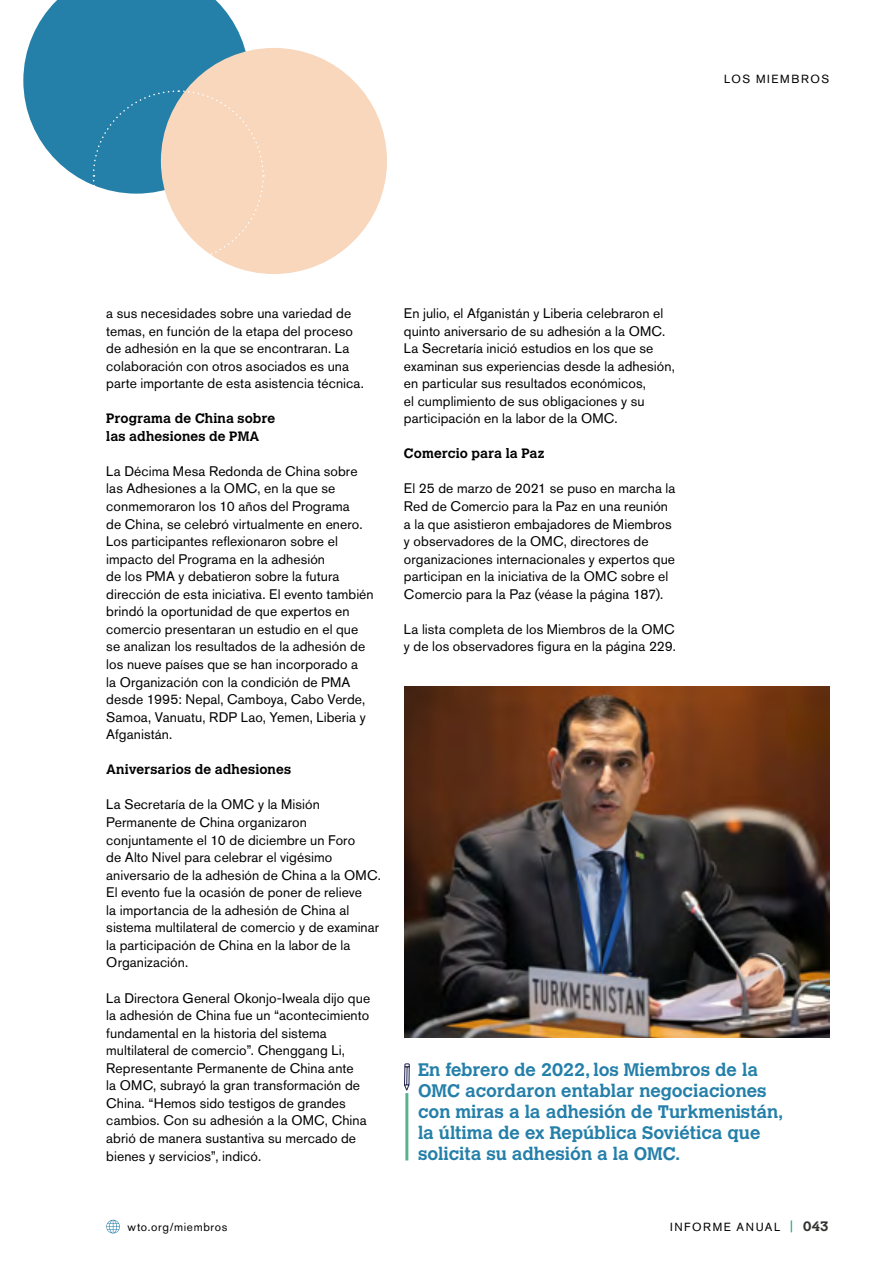
<style>
.page{position:relative;width:893px;height:1263px;background:#fff}
.page>*{position:absolute;margin:0;border:0;box-sizing:border-box;transform-origin:0 0}
.t1{font:700 18px/21px "Calvert MT Std";color:#247fa9}
.t2{font:13.8px/17.5px "Akzidenz Grotesk Pro";letter-spacing:.005em;color:#000}
.t3{font:700 13.5px/17.5px "Calvert MT Std";letter-spacing:.01em;color:#000}
.t4{font:700 13.5px "Calvert MT Std";color:#333332}
.t5{font:11.7px "Akzidenz Grotesk Pro";letter-spacing:.13em;color:#000}
.t6{font:11.7px "Akzidenz Grotesk Pro";letter-spacing:.055em;color:#000}
</style>
<div class="page">
<div style="left:161px;top:48px;width:226px;height:226px;background:#f8d7bc;border-radius:50%"></div>
<svg style="left:23px;top:0;width:242px;height:262px"></svg>
<hr style="left:405px;top:1093px;width:3px;height:67px;background:#58b290">
<svg style="left:404px;top:1063px;width:6px;height:28px"></svg>
<img style="left:404px;top:686px;width:425px;height:351px">
<svg style="left:106px;top:1220px;width:14px;height:13px"></svg>
<svg style="left:791px;top:1220px;width:1px;height:12px"></svg>
<p class="t5" style="left:724px;top:71px;width:106px">LOS MIEMBROS</p>
<p class="t2" style="left:106px;top:304px;width:259px">a sus necesidades sobre una variedad de temas, en función de la etapa del proceso de adhesión en la que se encontraran. La colaboración con otros asociados es una parte importante de esta asistencia técnica.</p>
<p class="t3" style="left:106px;top:409px;width:171px">Programa de China sobre las adhesiones de PMA</p>
<p class="t2" style="left:106px;top:462px;width:269px">La Décima Mesa Redonda de China sobre las Adhesiones a la OMC, en la que se conmemoraron los 10 años del Programa<br>de China, se celebró virtualmente en enero.<br>Los participantes reflexionaron sobre el impacto del Programa en la adhesión<br>de los PMA y debatieron sobre la futura dirección de esta iniciativa. El evento también brindó la oportunidad de que expertos en comercio presentaran un estudio en el que se analizan los resultados de la adhesión de los nueve países que se han incorporado a<br>la Organización con la condición de PMA desde 1995: Nepal, Camboya, Cabo Verde, Samoa, Vanuatu, RDP Lao, Yemen, Liberia y Afganistán.</p>
<p class="t3" style="left:106px;top:760px;width:186px">Aniversarios de adhesiones</p>
<p class="t2" style="left:106px;top:796px;width:276px">La Secretaría de la OMC y la Misión Permanente de China organizaron conjuntamente el 10 de diciembre un Foro<br>de Alto Nivel para celebrar el vigésimo aniversario de la adhesión de China a la OMC.<br>El evento fue la ocasión de poner de relieve<br>la importancia de la adhesión de China al sistema multilateral de comercio y de examinar la participación de China en la labor de la Organización.</p>
<p class="t2" style="left:106px;top:989px;width:265px">La Directora General Okonjo-Iweala dijo que la adhesión de China fue un “acontecimiento fundamental en la historia del sistema multilateral de comercio”. Chenggang Li, Representante Permanente de China ante<br>la OMC, subrayó la gran transformación de China. “Hemos sido testigos de grandes cambios. Con su adhesión a la OMC, China abrió de manera sustantiva su mercado de bienes y servicios”, indicó.</p>
<p class="t6" style="left:128px;top:1219px;width:101px">wto.org/miembros</p>
<p class="t2" style="left:404px;top:304px;width:272px">En julio, el Afganistán y Liberia celebraron el quinto aniversario de su adhesión a la OMC.<br>La Secretaría inició estudios en los que se examinan sus experiencias desde la adhesión, en particular sus resultados económicos,<br>el cumplimiento de sus obligaciones y su participación en la labor de la OMC.</p>
<p class="t3" style="left:404px;top:445px;width:142px">Comercio para la Paz</p>
<p class="t2" style="left:404px;top:480px;width:273px">El 25 de marzo de 2021 se puso en marcha la Red de Comercio para la Paz en una reunión a la que asistieron embajadores de Miembros y observadores de la OMC, directores de organizaciones internacionales y expertos que participan en la iniciativa de la OMC sobre el Comercio para la Paz (véase la página 187).</p>
<p class="t2" style="left:404px;top:620px;width:274px">La lista completa de los Miembros de la OMC y de los observadores figura en la página 229.</p>
<h1 class="t1" style="left:418px;top:1059px;width:367px">En febrero de 2022, los Miembros de la OMC acordaron entablar negociaciones con miras a la adhesión de Turkmenistán, la última de ex República Soviética que solicita su adhesión a la OMC.</h1>
<p class="t5" style="left:670px;top:1219px;width:112px">INFORME ANUAL</p>
<p class="t4" style="left:803px;top:1217px;width:27px">043</p>
</div>
